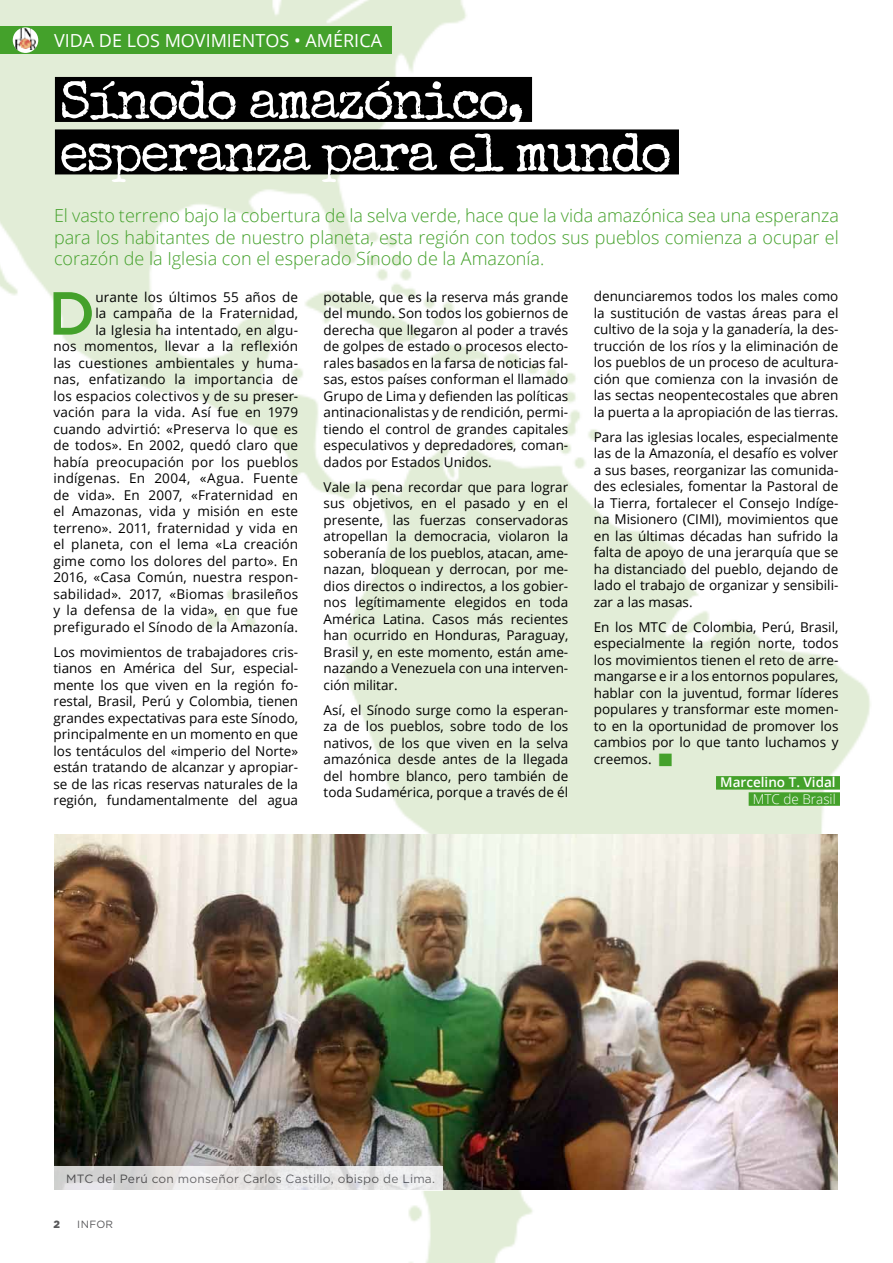
<style>
.page{position:relative;width:893px;height:1263px;background:#fff}
.page>*{position:absolute;margin:0;border:0;box-sizing:border-box;transform-origin:0 0}
.t1{font:500 60.6px "Gotham HTF";color:#44a12b}
.t2{font:54px/52.5px "Special Elite";letter-spacing:-.05em;color:#fff}
.t3{font:300 18px/21.6px "Open Sans";color:#44a12b;text-align:justify}
.t4{font:18px "Open Sans";color:#fff}
.t5{font:13.5px/16.5px "Open Sans";letter-spacing:.005em;color:#000;text-align:justify}
.t6{font:600 13.5px "Open Sans";color:#fff}
.t7{font:300 13.5px "Open Sans";color:#fff}
.t8{font:12px "Gotham HTF";letter-spacing:.015em;color:#58585a}
.t9{font:10.5px "Gotham HTF";letter-spacing:.03em;color:#58585a}
.t10{font:900 10.5px "Gotham HTF";color:#58585a}
.s1{color:#44a12b}
</style>
<div class="page">
<img style="left:0;top:0;width:871px;height:1263px">
<div style="left:0;top:26px;width:391px;height:28px;background:#44a12b"></div>
<div style="left:716px;top:776px;width:124px;height:14px;background:#44a12b"></div>
<div style="left:749px;top:792px;width:91px;height:14px;background:#44a12b"></div>
<img style="left:55px;top:834px;width:783px;height:356px">
<div style="left:13px;top:27px;width:25px;height:26px;background:#fff;border-radius:50%"></div>
<img style="left:15px;top:28px;width:21px;height:22px">
<div style="left:55px;top:77px;width:477px;height:45px;background:#000"></div>
<div style="left:55px;top:129px;width:624px;height:45px;background:#000"></div>
<svg style="left:53px;top:1166px;width:390px;height:25px"></svg>
<h3 class="t4" style="left:54px;top:28px;width:330px">VIDA DE LOS MOVIMIENTOS • AMÉRICA</h3>
<h2 class="t2" style="left:59px;top:74px;width:614px">Sínodo amazónico, esperanza para el mundo</h2>
<p class="t3" style="left:54px;top:204px;width:786px">El vasto terreno bajo la cobertura de la selva verde, hace que la vida amazónica sea una esperanza para los habitantes de nuestro planeta, esta región con todos sus pueblos comienza a ocupar el corazón de la Iglesia con el esperado Sínodo de la Amazonía.</p>
<p class="t5" style="left:53px;top:288px;width:246px;text-align:right">urante los últimos 55 años de<br>la campaña de la Fraternidad,<br>la Iglesia ha intentado, en algu-<br>nos momentos, llevar a la reflexión las cuestiones ambientales y huma&shy;nas, enfatizando la importancia de los espacios colectivos y de su preser&shy;vación para la vida. Así fue en 1979 cuando advirtió: «Preserva lo que es de todos». En 2002, quedó claro que había preocupación por los pueblos indígenas. En 2004, «Agua. Fuente de vida». En 2007, «Fraternidad en el Amazonas, vida y misión en este terreno». 2011, fraternidad y vida en el planeta, con el lema «La creación gime como los dolores del parto». En 2016, «Casa Común, nuestra respon&shy;sabilidad». 2017, «Biomas brasileños y la defensa de la vida», en que fue prefigurado el Sínodo de la Amazonía.</p>
<p class="t5" style="left:53px;top:643px;width:246px">Los movimientos de trabajadores cris&shy;tianos en América del Sur, especial&shy;mente los que viven en la región fo&shy;restal, Brasil, Perú y Colombia, tienen grandes expectativas para este Sínodo, principalmente en un momento en que los tentáculos del «imperio del Norte» están tratando de alcanzar y apropiar&shy;se de las ricas reservas naturales de la región, fundamentalmente del agua</p>
<h1 class="t1" style="left:48px;top:279px;width:49px">D</h1>
<p class="t5" style="left:324px;top:288px;width:246px">potable, que es la reserva más grande del mundo. Son todos los gobiernos de derecha que llegaron al poder a través de golpes de estado o procesos electo&shy;rales basados en la farsa de noticias fal&shy;sas, estos países conforman el llamado Grupo de Lima y defienden las políticas antinacionalistas y de rendición, permi&shy;tiendo el control de grandes capitales especulativos y depredadores, coman&shy;dados por Estados Unidos.</p>
<p class="t5" style="left:324px;top:478px;width:246px">Vale la pena recordar que para lograr sus objetivos, en el pasado y en el presente, las fuerzas conservadoras atropellan la democracia, violaron la soberanía de los pueblos, atacan, ame&shy;nazan, bloquean y derrocan, por me&shy;dios directos o indirectos, a los gobier&shy;nos legítimamente elegidos en toda América Latina. Casos más recientes han ocurrido en Honduras, Paraguay, Brasil y, en este momento, están ame&shy;nazando a Venezuela con una interven&shy;ción militar.</p>
<p class="t5" style="left:324px;top:701px;width:246px">Así, el Sínodo surge como la esperan&shy;za de los pueblos, sobre todo de los nativos, de los que viven en la selva amazónica desde antes de la llegada del hombre blanco, pero también de toda Sudamérica, porque a través de él</p>
<p class="t5" style="left:594px;top:288px;width:246px">denunciaremos todos los males como la sustitución de vastas áreas para el cultivo de la soja y la ganadería, la des&shy;trucción de los ríos y la eliminación de los pueblos de un proceso de acultura&shy;ción que comienza con la invasión de las sectas neopentecostales que abren la puerta a la apropiación de las tierras.</p>
<p class="t5" style="left:594px;top:428px;width:246px">Para las iglesias locales, especialmente las de la Amazonía, el desafío es volver a sus bases, reorganizar las comunida&shy;des eclesiales, fomentar la Pastoral de la Tierra, fortalecer el Consejo Indíge&shy;na Misionero (CIMI), movimientos que en las últimas décadas han sufrido la falta de apoyo de una jerarquía que se ha distanciado del pueblo, dejando de lado el trabajo de organizar y sensibili&shy;zar a las masas.</p>
<p class="t5" style="left:594px;top:618px;width:246px">En los MTC de Colombia, Perú, Brasil, especialmente la región norte, todos los movimientos tienen el reto de arre&shy;mangarse e ir a los entornos populares, hablar con la juventud, formar líderes populares y transformar este momen&shy;to en la oportunidad de promover los cambios por lo que tanto luchamos y creemos. <span class="s1">■</span></p>
<p class="t6" style="left:720px;top:773px;width:117px">Marcelino T. Vidal</p>
<p class="t7" style="left:753px;top:789px;width:84px">MTC de Brasil</p>
<p class="t8" style="left:66px;top:1172px;width:370px">MTC del Perú con monseñor Carlos Castillo, obispo de Lima.</p>
<p class="t10" style="left:53px;top:1218px;width:8px">2</p>
<p class="t9" style="left:77px;top:1218px;width:37px">INFOR</p>
</div>
